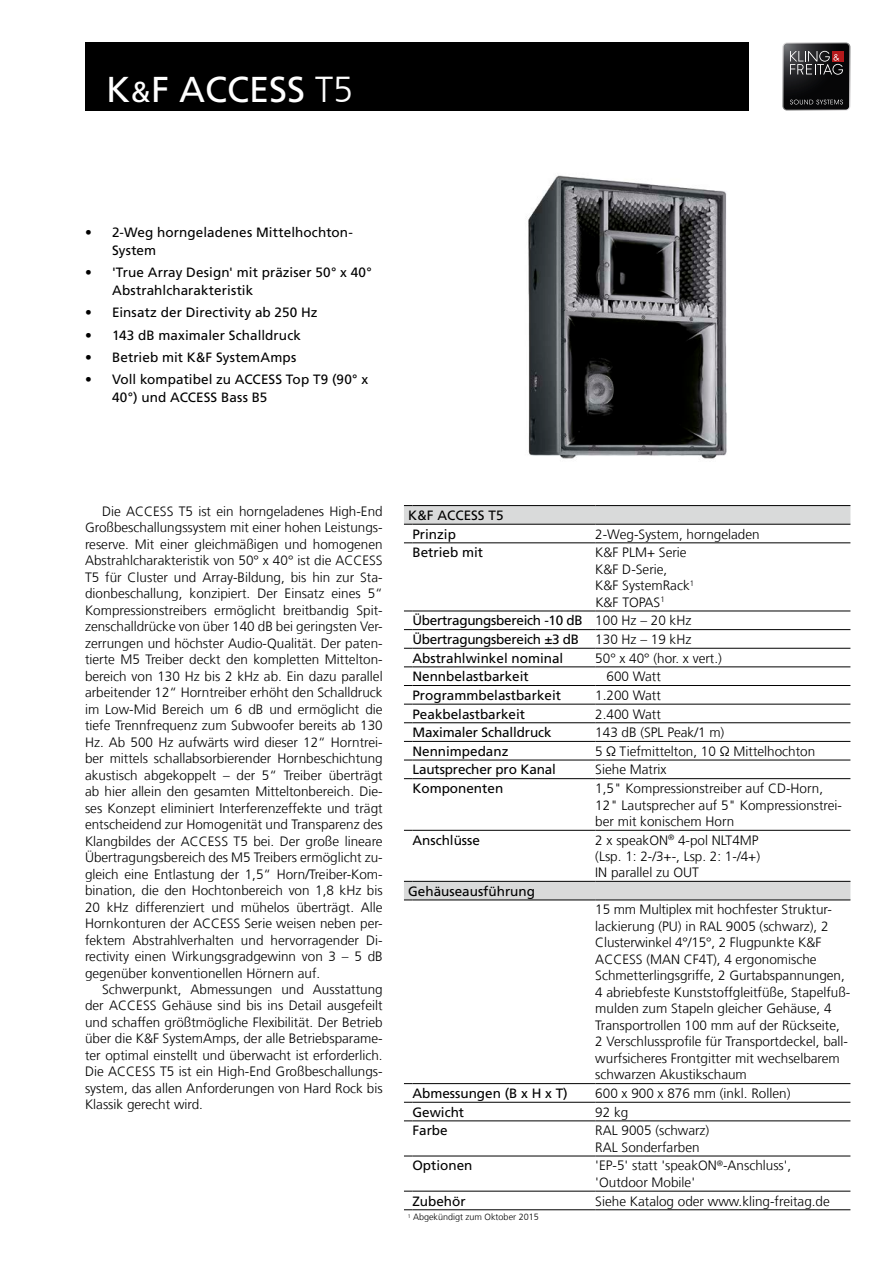
<style>
.page{position:relative;width:893px;height:1263px;background:#fff}
.page>*{position:absolute;margin:0;border:0;box-sizing:border-box;transform-origin:0 0}
.t1{font:36px "Frutiger LT Com";color:#fff}
.t2{font:300 13.5px/16.5px "Frutiger LT Com";color:#000}
.t3{font:13.5px/18.6px "Frutiger LT Com";color:#000}
.t4{font:300 9px "Frutiger LT Com";color:#000}
.s1{font-size:28.8px}
.s2{font-weight:300}
</style>
<div class="page">
<div style="left:85px;top:43px;width:663px;height:68px;background:#000"></div>
<svg style="left:404px;top:506px;width:446px;height:394px"></svg>
<hr style="left:412px;top:505px;width:183px;height:1px;background:#000">
<hr style="left:595px;top:505px;width:255px;height:1px;background:#000">
<hr style="left:412px;top:524px;width:183px;height:1px;background:#000">
<hr style="left:595px;top:524px;width:255px;height:1px;background:#000">
<hr style="left:412px;top:543px;width:183px;height:1px;background:#000">
<hr style="left:595px;top:543px;width:255px;height:1px;background:#000">
<hr style="left:412px;top:611px;width:183px;height:1px;background:#000">
<hr style="left:595px;top:611px;width:255px;height:1px;background:#000">
<hr style="left:412px;top:629px;width:183px;height:1px;background:#000">
<hr style="left:595px;top:629px;width:255px;height:1px;background:#000">
<hr style="left:412px;top:648px;width:183px;height:1px;background:#000">
<hr style="left:595px;top:648px;width:255px;height:1px;background:#000">
<hr style="left:412px;top:667px;width:183px;height:1px;background:#000">
<hr style="left:595px;top:667px;width:255px;height:1px;background:#000">
<hr style="left:412px;top:685px;width:183px;height:1px;background:#000">
<hr style="left:595px;top:685px;width:255px;height:1px;background:#000">
<hr style="left:412px;top:704px;width:183px;height:1px;background:#000">
<hr style="left:595px;top:704px;width:255px;height:1px;background:#000">
<hr style="left:412px;top:722px;width:183px;height:1px;background:#000">
<hr style="left:595px;top:722px;width:255px;height:1px;background:#000">
<hr style="left:412px;top:741px;width:183px;height:1px;background:#000">
<hr style="left:595px;top:741px;width:255px;height:1px;background:#000">
<hr style="left:412px;top:760px;width:183px;height:1px;background:#000">
<hr style="left:595px;top:760px;width:255px;height:1px;background:#000">
<hr style="left:412px;top:778px;width:183px;height:1px;background:#000">
<hr style="left:595px;top:778px;width:255px;height:1px;background:#000">
<hr style="left:412px;top:830px;width:183px;height:1px;background:#000">
<hr style="left:595px;top:830px;width:255px;height:1px;background:#000">
<hr style="left:412px;top:881px;width:183px;height:1px;background:#000">
<hr style="left:595px;top:881px;width:255px;height:1px;background:#000">
<hr style="left:412px;top:900px;width:183px;height:1px;background:#000">
<hr style="left:595px;top:900px;width:255px;height:1px;background:#000">
<hr style="left:412px;top:1083px;width:183px;height:1px;background:#000">
<hr style="left:595px;top:1083px;width:255px;height:1px;background:#000">
<hr style="left:412px;top:1102px;width:183px;height:1px;background:#000">
<hr style="left:595px;top:1102px;width:255px;height:1px;background:#000">
<hr style="left:412px;top:1120px;width:183px;height:1px;background:#000">
<hr style="left:412px;top:1156px;width:183px;height:1px;background:#000">
<hr style="left:412px;top:1191px;width:183px;height:1px;background:#000">
<hr style="left:412px;top:1209px;width:183px;height:1px;background:#000">
<hr style="left:595px;top:1120px;width:255px;height:1px;background:#000">
<hr style="left:595px;top:1156px;width:255px;height:1px;background:#000">
<hr style="left:595px;top:1191px;width:255px;height:1px;background:#000">
<hr style="left:595px;top:1209px;width:255px;height:1px;background:#000">
<img style="left:528px;top:175px;width:199px;height:284px">
<svg style="left:782px;top:43px;width:68px;height:68px;background:#353132"></svg>
<h1 class="t1" style="left:106px;top:68px;width:248px">K<span class="s1">&amp;</span>F ACCESS <span class="s2">T5</span></h1>
<p class="t3" style="left:112px;top:223px;width:243px;line-height:18px;text-indent:-27px">• 2-Weg horngeladenes Mittelhochton-<br>System</p>
<p class="t3" style="left:112px;top:263px;width:261px;line-height:18px;text-indent:-27px">• 'True Array Design' mit präziser 50° x 40°<br>Abstrahlcharakteristik</p>
<p class="t3" style="left:85px;top:303px;width:234px">• Einsatz der Directivity ab 250 Hz</p>
<p class="t3" style="left:85px;top:326px;width:217px">• 143 dB maximaler Schalldruck</p>
<p class="t3" style="left:85px;top:348px;width:213px">• Betrieb mit K&amp;F SystemAmps</p>
<p class="t3" style="left:112px;top:370px;width:258px;line-height:18px;text-indent:-27px">• Voll kompatibel zu ACCESS Top T9 (90° x<br>40°) und ACCESS Bass B5</p>
<p class="t2" style="left:85px;top:503px;width:299px;text-align:justify;text-indent:17px">Die ACCESS T5 ist ein horngeladenes High-End Großbeschallungssystem mit einer hohen Leistungs&shy;reserve. Mit einer gleichmäßigen und homogenen Abstrahlcharakteristik von 50° x 40° ist die ACCESS T5 für Cluster und Array-Bildung, bis hin zur Sta&shy;dionbeschallung, konzipiert. Der Einsatz eines 5“ Kompressionstreibers ermöglicht breitbandig Spit&shy;zenschalldrücke von über 140 dB bei geringsten Ver&shy;zerrungen und höchster Audio-Qualität. Der paten&shy;tierte M5 Treiber deckt den kompletten Mittelton&shy;bereich von 130 Hz bis 2 kHz ab. Ein dazu parallel arbeitender 12“ Horntreiber erhöht den Schalldruck im Low-Mid Bereich um 6 dB und ermöglicht die tiefe Trennfrequenz zum Subwoofer bereits ab 130<br>Hz. Ab 500 Hz aufwärts wird dieser 12“ Horntrei&shy;ber mittels schallabsorbierender Hornbeschichtung akustisch abgekoppelt – der 5“ Treiber überträgt ab hier allein den gesamten Mitteltonbereich. Die&shy;ses Konzept eliminiert Interferenzeffekte und trägt entscheidend zur Homogenität und Transparenz des Klangbildes der ACCESS T5 bei. Der große lineare Übertragungsbereich des M5 Treibers ermöglicht zu&shy;gleich eine Entlastung der 1,5“ Horn/Treiber-Kom&shy;bination, die den Hochtonbereich von 1,8 kHz bis 20 kHz differenziert und mühelos überträgt. Alle Hornkonturen der ACCESS Serie weisen neben per&shy;fektem Abstrahlverhalten und hervorragender Di&shy;rectivity einen Wirkungsgradgewinn von 3 – 5 dB gegenüber konventionellen Hörnern auf.</p>
<p class="t2" style="left:85px;top:981px;width:299px;text-align:justify;text-indent:17px">Schwerpunkt, Abmessungen und Ausstattung der ACCESS Gehäuse sind bis ins Detail ausgefeilt und schaffen größtmögliche Flexibilität. Der Betrieb über die K&amp;F SystemAmps, der alle Betriebsparame&shy;ter optimal einstellt und überwacht ist erforderlich.<br>Die ACCESS T5 ist ein High-End Großbeschallungs&shy;system, das allen Anforderungen von Hard Rock bis Klassik gerecht wird.</p>
<p class="t3" style="left:412px;top:506px;width:93px;text-indent:-4px">K&amp;F ACCESS T5<br>Prinzip</p>
<p class="t2" style="left:595px;top:526px;width:166px">2-Weg-System, horngeladen</p>
<p class="t3" style="left:412px;top:543px;width:72px">Betrieb mit</p>
<p class="t2" style="left:595px;top:544px;width:100px">K&amp;F PLM+ Serie<br>K&amp;F D-Serie,<br>K&amp;F SystemRack<sup>1<br></sup>K&amp;F TOPAS<sup>1</sup></p>
<p class="t3" style="left:412px;top:611px;width:280px;text-align:justify">Übertragungsbereich -10 dB <span class="s2">100 Hz – 20 kHz </span>Übertragungsbereich ±3 dB <span class="s2">130 Hz – 19 kHz </span>Abstrahlwinkel nominal</p>
<p class="t2" style="left:595px;top:650px;width:128px">50° x 40° (hor. x vert.)</p>
<p class="t3" style="left:412px;top:667px;width:118px">Nennbelastbarkeit</p>
<p class="t2" style="left:607px;top:668px;width:56px">600 Watt</p>
<p class="t3" style="left:412px;top:686px;width:150px">Programmbelastbarkeit</p>
<p class="t2" style="left:595px;top:687px;width:67px">1.200 Watt</p>
<p class="t3" style="left:412px;top:705px;width:114px">Peakbelastbarkeit</p>
<p class="t2" style="left:595px;top:706px;width:67px">2.400 Watt</p>
<p class="t3" style="left:412px;top:723px;width:141px">Maximaler Schalldruck</p>
<p class="t2" style="left:595px;top:724px;width:131px">143 dB (SPL Peak/1 m)</p>
<p class="t3" style="left:412px;top:742px;width:98px">Nennimpedanz</p>
<p class="t2" style="left:595px;top:743px;width:221px">5 Ω Tiefmittelton, 10 Ω Mittelhochton</p>
<p class="t3" style="left:412px;top:760px;width:145px">Lautsprecher pro Kanal</p>
<p class="t2" style="left:595px;top:762px;width:73px">Siehe Matrix</p>
<p class="t3" style="left:412px;top:779px;width:92px">Komponenten</p>
<p class="t2" style="left:595px;top:780px;width:248px">1,5" Kompressionstreiber auf CD-Horn,<br>12" Lautsprecher auf 5" Kompressionstrei&shy;ber mit konischem Horn</p>
<p class="t3" style="left:412px;top:831px;width:69px">Anschlüsse</p>
<p class="t2" style="left:595px;top:832px;width:166px;text-align:justify">2 x speakON<sup>®</sup> 4-pol NLT4MP (Lsp. 1: 2-/3+-, Lsp. 2: 1-/4+)<br>IN parallel zu OUT</p>
<p class="t3" style="left:408px;top:882px;width:128px">Gehäuseausführung</p>
<p class="t2" style="left:595px;top:901px;width:257px">15 mm Multiplex mit hochfester Struktur&shy;lackierung (PU) in RAL 9005 (schwarz), 2<br>Clusterwinkel 4°/15°, 2 Flugpunkte K&amp;F ACCESS (MAN CF4T), 4 ergonomische Schmetterlingsgriffe, 2 Gurtabspannungen, 4 abriebfeste Kunststoffgleitfüße, Stapelfuß&shy;mulden zum Stapeln gleicher Gehäuse, 4<br>Transportrollen 100 mm auf der Rückseite, 2 Verschlussprofile für Transportdeckel, ball&shy;wurfsicheres Frontgitter mit wechselbarem schwarzen Akustikschaum</p>
<p class="t3" style="left:412px;top:1084px;width:157px">Abmessungen (B x H x T)</p>
<p class="t2" style="left:595px;top:1085px;width:197px">600 x 900 x 876 mm (inkl. Rollen)</p>
<p class="t3" style="left:412px;top:1103px;width:53px">Gewicht</p>
<p class="t2" style="left:595px;top:1104px;width:35px">92 kg</p>
<p class="t3" style="left:412px;top:1121px;width:37px">Farbe</p>
<p class="t2" style="left:595px;top:1122px;width:116px">RAL 9005 (schwarz)<br>RAL Sonderfarben</p>
<p class="t3" style="left:412px;top:1156px;width:62px">Optionen</p>
<p class="t2" style="left:595px;top:1157px;width:198px">'EP-5' statt 'speakON<sup>®</sup>-Anschluss', 'Outdoor Mobile'</p>
<p class="t3" style="left:412px;top:1191px;width:55px">Zubehör</p>
<p class="t2" style="left:595px;top:1193px;width:236px">Siehe Katalog oder www.kling-freitag.de</p>
<p class="t4" style="left:408px;top:1212px;width:132px"><sup>1</sup> Abgekündigt zum Oktober 2015</p>
</div>
